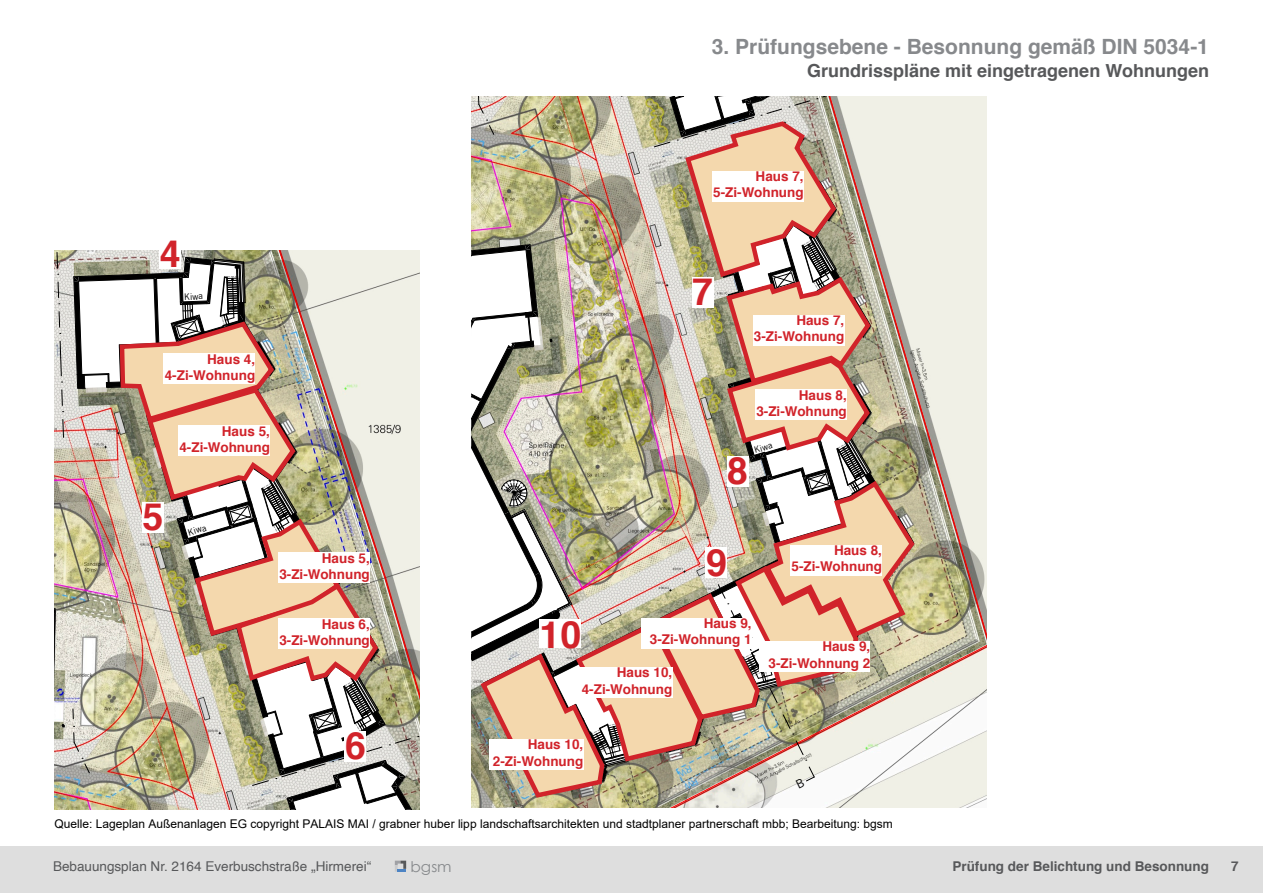
<style>
.page{position:relative;width:1263px;height:893px;background:#fff}
.page>*{position:absolute;margin:0;border:0;box-sizing:border-box;transform-origin:0 0}
.t1{font:700 37.5px "Helvetica";color:#d1232a}
.t2{font:700 21px "Helvetica";color:#87898c}
.t3{font:700 18px "Helvetica";color:#57585a}
.t4{font:14.85px "Century Gothic";color:#87898c;scale:1.04 1}
.t5{font:700 13.5px "Helvetica";color:#d1232a}
.t6{font:13.5px "Helvetica";color:#57585a}
.t7{font:700 13.5px "Helvetica";color:#57585a}
.t8{font:12px "Arial";color:#000}
.t9{font:9.15px "Palais Mai";color:#000}
.t10{font:9px "Palais Mai";color:#000}
</style>
<div class="page">
<div style="left:0;top:846px;width:1263px;height:47px;background:#dedede"></div>
<svg style="left:395px;top:861px;width:11px;height:10px"></svg>
<img style="left:471px;top:97px;width:515px;height:710px">
<svg style="left:598px;top:644px;width:388px;height:163px"></svg>
<img style="left:942px;top:483px;width:44px;height:162px">
<svg style="left:917px;top:97px;width:26px;height:387px"></svg>
<img style="left:54px;top:250px;width:366px;height:559px">
<div style="left:278px;top:618px;width:92px;height:31px;background:#fff"></div>
<div style="left:278px;top:552px;width:92px;height:31px;background:#fff"></div>
<div style="left:142px;top:502px;width:21px;height:31px;background:#fff"></div>
<div style="left:160px;top:239px;width:21px;height:30px;background:#fff"></div>
<div style="left:345px;top:731px;width:21px;height:30px;background:#fff"></div>
<img style="left:471px;top:97px;width:446px;height:703px">
<h2 class="t2" style="left:712px;top:30px;width:499px">3. Prüfungsebene - Besonnung gemäß DIN 5034-1</h2>
<p class="t3" style="left:807px;top:57px;width:403px">Grundrisspläne mit eingetragenen Wohnungen</p>
<p class="t1" style="left:160px;top:223px;width:22px">4</p>
<p class="t9" style="left:184px;top:293px;width:21px;rotate:-2deg">Kiwa</p>
<p class="t5" style="left:207px;top:348px;width:50px">Haus 4,</p>
<p class="t5" style="left:165px;top:364px;width:92px">4-Zi-Wohnung</p>
<p class="t5" style="left:222px;top:420px;width:50px">Haus 5,</p>
<p class="t5" style="left:179px;top:436px;width:92px">4-Zi-Wohnung</p>
<p class="t1" style="left:143px;top:487px;width:22px">5</p>
<p class="t9" style="left:187px;top:529px;width:21px;rotate:-16deg">Kiwa</p>
<p class="t5" style="left:322px;top:547px;width:50px">Haus 5,</p>
<p class="t5" style="left:279px;top:563px;width:92px">3-Zi-Wohnung</p>
<p class="t5" style="left:322px;top:613px;width:50px">Haus 6,</p>
<p class="t5" style="left:279px;top:629px;width:92px">3-Zi-Wohnung</p>
<p class="t1" style="left:345px;top:716px;width:22px">6</p>
<p class="t5" style="left:756px;top:165px;width:50px">Haus 7,</p>
<p class="t5" style="left:713px;top:182px;width:92px">5-Zi-Wohnung</p>
<p class="t1" style="left:692px;top:261px;width:22px">7</p>
<p class="t5" style="left:796px;top:309px;width:50px">Haus 7,</p>
<p class="t5" style="left:754px;top:326px;width:92px">3-Zi-Wohnung</p>
<p class="t5" style="left:799px;top:384px;width:50px">Haus 8,</p>
<p class="t5" style="left:756px;top:400px;width:92px">3-Zi-Wohnung</p>
<p class="t10" style="left:753px;top:447px;width:20px;rotate:-16deg">Kiwa</p>
<p class="t1" style="left:727px;top:441px;width:22px">8</p>
<p class="t1" style="left:539px;top:604px;width:43px">10</p>
<p class="t1" style="left:706px;top:532px;width:22px">9</p>
<p class="t5" style="left:704px;top:612px;width:50px">Haus 9,</p>
<p class="t5" style="left:650px;top:629px;width:103px">3-Zi-Wohnung 1</p>
<p class="t5" style="left:617px;top:662px;width:57px">Haus 10,</p>
<p class="t5" style="left:582px;top:678px;width:92px">4-Zi-Wohnung</p>
<p class="t5" style="left:528px;top:734px;width:57px">Haus 10,</p>
<p class="t5" style="left:493px;top:750px;width:92px">2-Zi-Wohnung</p>
<p class="t5" style="left:834px;top:539px;width:50px">Haus 8,</p>
<p class="t5" style="left:791px;top:555px;width:92px">5-Zi-Wohnung</p>
<p class="t5" style="left:822px;top:636px;width:50px">Haus 9,</p>
<p class="t5" style="left:769px;top:652px;width:103px">3-Zi-Wohnung 2</p>
<p class="t8" style="left:54px;top:815px;width:840px">Quelle: Lageplan Außenanlagen EG copyright PALAIS MAI / grabner huber lipp landschaftsarchitekten und stadtplaner partnerschaft mbb; Bearbeitung: bgsm</p>
<p class="t4" style="left:410px;top:857px;width:41px">bgsm</p>
<p class="t6" style="left:53px;top:856px;width:320px">Bebauungsplan Nr. 2164 Everbuschstraße „Hirmerei“</p>
<p class="t7" style="left:1231px;top:856px;width:9px">7</p>
<p class="t7" style="left:952px;top:856px;width:258px">Prüfung der Belichtung und Besonnung</p>
</div>
